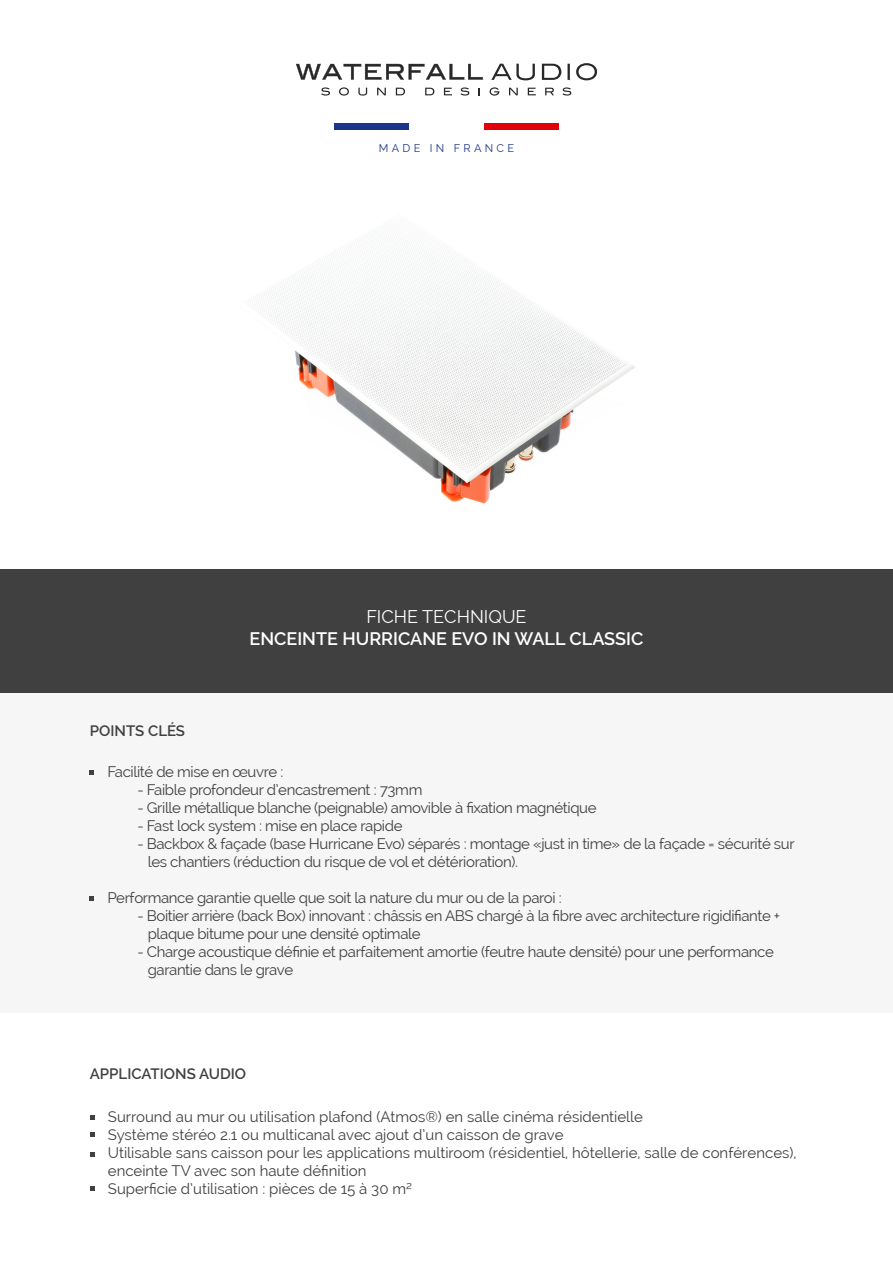
<style>
.page{position:relative;width:893px;height:1263px;background:#fff}
.page>*{position:absolute;margin:0;border:0;box-sizing:border-box;transform-origin:0 0}
.t1{font:600 18px "Raleway";color:#fff}
.t2{font:18px "Raleway";color:#fff}
.t3{font:15px/18px "Raleway";letter-spacing:-.025em;color:#404041}
.t4{font:15px/18px "Raleway";color:#404041}
.t5{font:600 15px "Raleway";color:#404041}
.t6{font:10.95px "Raleway";letter-spacing:.3em;color:#1b358a}
</style>
<div class="page">
<div style="left:0;top:637px;width:893px;height:375px;background:#f6f6f6"></div>
<div style="left:0;top:569px;width:893px;height:123px;background:#404041"></div>
<svg style="left:90px;top:771px;width:4px;height:4px"></svg>
<svg style="left:90px;top:896px;width:4px;height:4px"></svg>
<svg style="left:90px;top:1116px;width:5px;height:4px"></svg>
<svg style="left:90px;top:1152px;width:5px;height:4px"></svg>
<svg style="left:90px;top:1132px;width:5px;height:5px"></svg>
<svg style="left:296px;top:64px;width:187px;height:16px"></svg>
<svg style="left:491px;top:64px;width:44px;height:16px"></svg>
<svg style="left:542px;top:63px;width:19px;height:17px"></svg>
<hr style="left:567px;top:64px;width:3px;height:16px;background:#282828">
<svg style="left:576px;top:63px;width:21px;height:17px"></svg>
<svg style="left:321px;top:87px;width:9px;height:9px"></svg>
<svg style="left:339px;top:87px;width:10px;height:9px"></svg>
<svg style="left:358px;top:88px;width:9px;height:8px"></svg>
<svg style="left:377px;top:88px;width:9px;height:7px"></svg>
<svg style="left:396px;top:88px;width:9px;height:7px"></svg>
<svg style="left:425px;top:88px;width:9px;height:7px"></svg>
<svg style="left:444px;top:88px;width:8px;height:7px"></svg>
<svg style="left:461px;top:87px;width:8px;height:9px"></svg>
<svg style="left:490px;top:87px;width:9px;height:9px"></svg>
<svg style="left:509px;top:88px;width:9px;height:7px"></svg>
<svg style="left:528px;top:88px;width:8px;height:7px"></svg>
<svg style="left:545px;top:88px;width:9px;height:7px"></svg>
<svg style="left:562px;top:87px;width:9px;height:9px"></svg>
<img style="left:247px;top:231px;width:388px;height:273px">
<svg style="left:90px;top:1186px;width:5px;height:5px"></svg>
<div style="left:334px;top:123px;width:75px;height:6px;background:#1b358a"></div>
<div style="left:484px;top:123px;width:75px;height:6px;background:#e2000a"></div>
<p class="t6" style="left:379px;top:142px;width:137px">MADE IN FRANCE</p>
<p class="t5" style="left:90px;top:722px;width:97px">POINTS CLÉS</p>
<p class="t2" style="left:366px;top:606px;width:162px">FICHE TECHNIQUE</p>
<p class="t1" style="left:249px;top:628px;width:395px">ENCEINTE HURRICANE EVO IN WALL CLASSIC</p>
<p class="t3" style="left:107px;top:762px;width:178px">Facilité de mise en œuvre :</p>
<p class="t3" style="left:137px;top:780px;width:286px">- Faible profondeur d’encastrement : 73mm</p>
<p class="t3" style="left:137px;top:798px;width:461px">- Grille métallique blanche (peignable) amovible à fixation magnétique</p>
<p class="t3" style="left:137px;top:816px;width:267px">- Fast lock system : mise en place rapide</p>
<p class="t3" style="left:148px;top:834px;width:648px;text-indent:-10px">- Backbox &amp; façade (base Hurricane Evo) séparés : montage «just in time» de la façade = sécurité sur les chantiers (réduction du risque de vol et détérioration).</p>
<p class="t3" style="left:107px;top:888px;width:456px">Performance garantie quelle que soit la nature du mur ou de la paroi :</p>
<p class="t3" style="left:148px;top:906px;width:634px;text-indent:-10px">- Boitier arrière (back Box) innovant : châssis en ABS chargé à la fibre avec architecture rigidifiante + plaque bitume pour une densité optimale</p>
<p class="t3" style="left:148px;top:942px;width:628px;text-indent:-10px">- Charge acoustique définie et parfaitement amortie (feutre haute densité) pour une performance garantie dans le grave</p>
<p class="t5" style="left:90px;top:1065px;width:158px">APPLICATIONS AUDIO</p>
<p class="t4" style="left:108px;top:1108px;width:690px">Surround au mur ou utilisation plafond (Atmos®) en salle cinéma résidentielle<br>Système stéréo 2.1 ou multicanal avec ajout d’un caisson de grave<br>Utilisable sans caisson pour les applications multiroom (résidentiel, hôtellerie, salle de conférences), enceinte TV avec son haute définition<br>Superficie d’utilisation : pièces de 15 à 30 m²</p>
</div>
